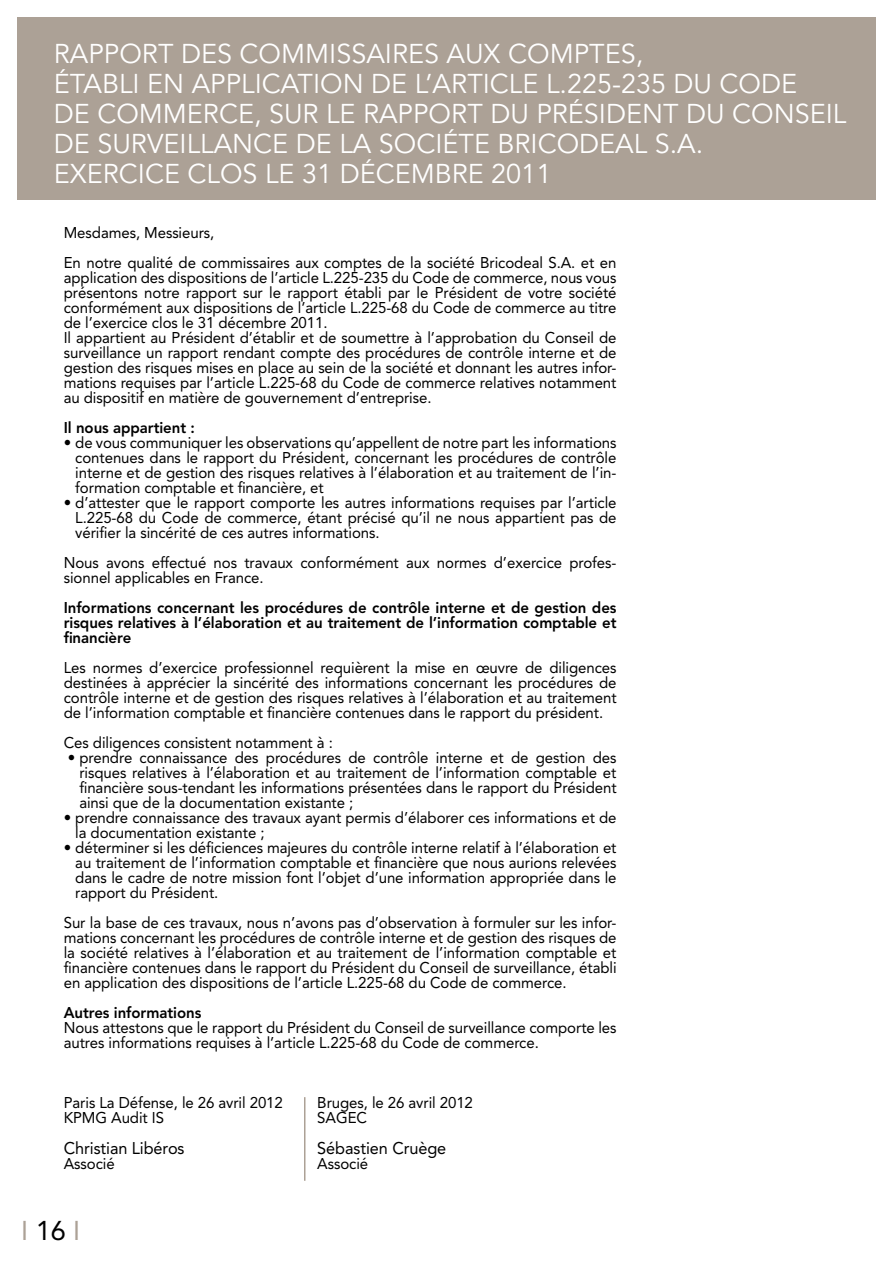
<style>
.page{position:relative;width:893px;height:1263px;background:#fff}
.page>*{position:absolute;margin:0;border:0;box-sizing:border-box;transform-origin:0 0}
.t1{font:27px/30px "Avenir";color:#fff}
.t2{font:27px "Avenir";color:#aca196}
.t3{font:16.8px "Avenir";letter-spacing:-.005em;color:#000}
.t4{font:15.6px/15px "Avenir";letter-spacing:-.005em;color:#000;text-align:justify}
.t5{font:800 15.6px/15px "Avenir";letter-spacing:-.005em;color:#000;text-align:justify}
.s1{color:#000}
</style>
<div class="page">
<div style="left:17px;top:17px;width:859px;height:183px;background:#aca196"></div>
<hr style="left:304px;top:1097px;width:1px;height:84px;background:#aca196">
<h1 class="t1" style="left:54px;top:40px;width:794px">RAPPORT DES COMMISSAIRES AUX COMPTES,<br>ÉTABLI EN APPLICATION DE L’ARTICLE L.225-235 DU CODE<br>DE COMMERCE, SUR LE RAPPORT DU PRÉSIDENT DU CONSEIL DE SURVEILLANCE DE LA SOCIÉTE BRICODEAL S.A.<br>EXERCICE CLOS LE 31 DÉCEMBRE 2011</h1>
<p class="t4" style="left:64px;top:218px;width:554px;line-height:30px">Mesdames, Messieurs,<br>En notre qualité de commissaires aux comptes de la société Bricodeal S.A. et en</p>
<p class="t4" style="left:64px;top:271px;width:554px;text-align:left">application des dispositions de l’article L.225-235 du Code de commerce, nous vous présentons notre rapport sur le rapport établi par le Président de votre société conformément aux dispositions de l’article L.225-68 du Code de commerce au titre de l’exercice clos le 31 décembre 2011.<br>Il appartient au Président d’établir et de soumettre à l’approbation du Conseil de surveillance un rapport rendant compte des procédures de contrôle interne et de gestion des risques mises en place au sein de la société et donnant les autres infor&shy;mations requises par l’article L.225-68 du Code de commerce relatives notamment au dispositif en matière de gouvernement d’entreprise.</p>
<p class="t5" style="left:64px;top:420px;width:133px">Il nous appartient :</p>
<p class="t4" style="left:75px;top:436px;width:543px;text-indent:-12px">• de vous communiquer les observations qu’appellent de notre part les informations contenues dans le rapport du Président, concernant les procédures de contrôle interne et de gestion des risques relatives à l’élaboration et au traitement de l’in&shy;formation comptable et financière, et</p>
<p class="t4" style="left:75px;top:496px;width:543px;text-indent:-12px">• d’attester que le rapport comporte les autres informations requises par l’article L.225-68 du Code de commerce, étant précisé qu’il ne nous appartient pas de vérifier la sincérité de ces autres informations.</p>
<p class="t4" style="left:64px;top:556px;width:554px">Nous avons effectué nos travaux conformément aux normes d’exercice profes&shy;sionnel applicables en France.</p>
<p class="t5" style="left:64px;top:600px;width:554px">Informations concernant les procédures de contrôle interne et de gestion des risques relatives à l’élaboration et au traitement de l’information comptable et financière</p>
<p class="t4" style="left:64px;top:661px;width:554px">Les normes d’exercice professionnel requièrent la mise en œuvre de diligences destinées à apprécier la sincérité des informations concernant les procédures de contrôle interne et de gestion des risques relatives à l’élaboration et au traitement de l’information comptable et financière contenues dans le rapport du président.</p>
<p class="t4" style="left:64px;top:736px;width:271px">Ces diligences consistent notamment à :</p>
<p class="t4" style="left:79px;top:750px;width:539px;text-indent:-12px">• prendre connaissance des procédures de contrôle interne et de gestion des risques relatives à l’élaboration et au traitement de l’information comptable et financière sous-tendant les informations présentées dans le rapport du Président ainsi que de la documentation existante ;</p>
<p class="t4" style="left:75px;top:810px;width:543px;text-indent:-12px">• prendre connaissance des travaux ayant permis d’élaborer ces informations et de la documentation existante ;</p>
<p class="t4" style="left:75px;top:840px;width:543px;text-indent:-12px">• déterminer si les déficiences majeures du contrôle interne relatif à l’élaboration et au traitement de l’information comptable et financière que nous aurions relevées dans le cadre de notre mission font l’objet d’une information appropriée dans le rapport du Président.</p>
<p class="t4" style="left:64px;top:915px;width:554px">Sur la base de ces travaux, nous n’avons pas d’observation à formuler sur les infor&shy;mations concernant les procédures de contrôle interne et de gestion des risques de la société relatives à l’élaboration et au traitement de l’information comptable et financière contenues dans le rapport du Président du Conseil de surveillance, établi en application des dispositions de l’article L.225-68 du Code de commerce.</p>
<p class="t5" style="left:64px;top:1005px;width:139px">Autres informations</p>
<p class="t4" style="left:64px;top:1020px;width:554px">Nous attestons que le rapport du Président du Conseil de surveillance comporte les autres informations requises à l’article L.225-68 du Code de commerce.</p>
<p class="t4" style="left:64px;top:1095px;width:221px">Paris La Défense, le 26 avril 2012</p>
<p class="t4" style="left:317px;top:1095px;width:157px">Bruges, le 26 avril 2012</p>
<p class="t4" style="left:64px;top:1110px;width:102px">KPMG Audit IS</p>
<p class="t4" style="left:317px;top:1110px;width:51px">SAGEC</p>
<p class="t3" style="left:64px;top:1138px;width:122px">Christian Libéros</p>
<p class="t3" style="left:317px;top:1138px;width:131px">Sébastien Cruège</p>
<p class="t4" style="left:64px;top:1156px;width:52px">Associé</p>
<p class="t4" style="left:317px;top:1156px;width:52px">Associé</p>
<h1 class="t2" style="left:21px;top:1215px;width:61px">I <span class="s1">16</span> I</h1>
</div>
